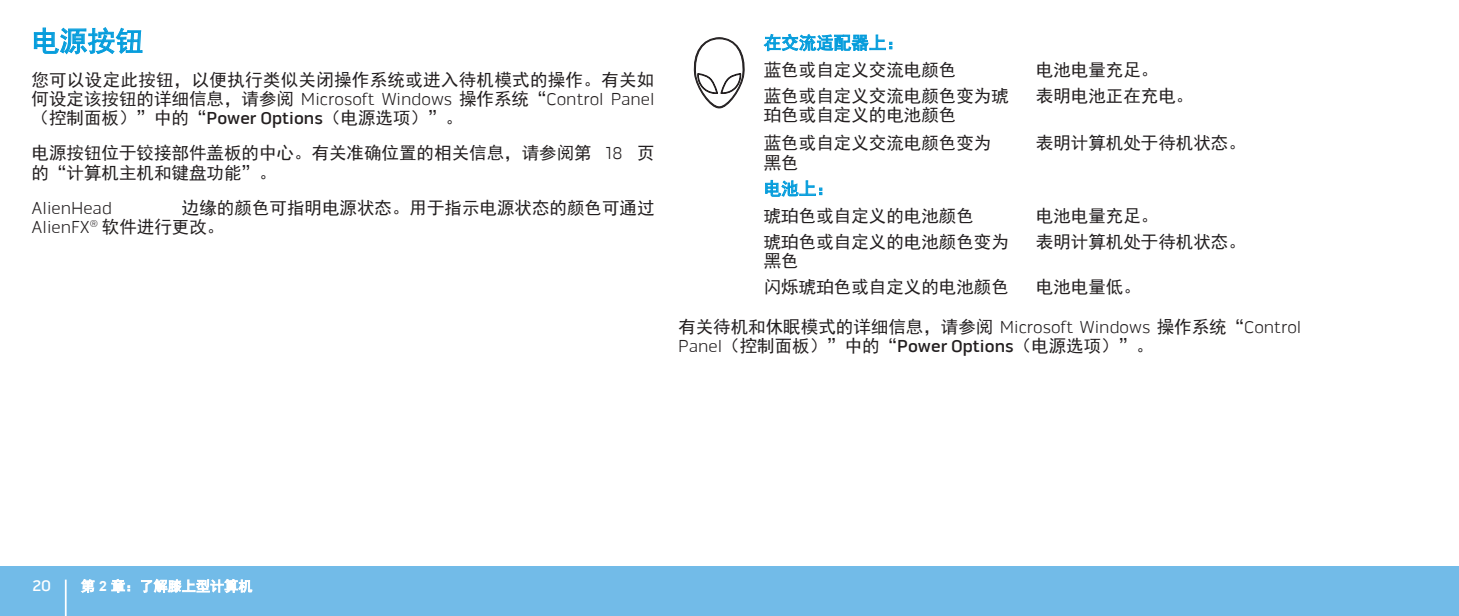
<style>
.page{position:relative;width:1459px;height:616px;background:#fff}
.page>*{position:absolute;margin:0;border:0;box-sizing:border-box;transform-origin:0 0}
.t1{font:28px "Sim Hei";color:#069ddc}
.t2{font:17.5px/19.2px "Sim Hei";color:#231f20}
.t3{font:300 17.5px "Pill Alt 600 mg";color:#231f20}
.t4{font:17.5px "Sim Hei";color:#069ddc}
.t5{font:500 15.75px "Pill Alt 600 mg";color:#fff}
.s1{font-family:"Sim Hei";font-weight:400}
.s2{font-family:"Pill Alt 600 mg";font-weight:500}
.s3{font-family:"Pill Alt 600 mg";font-weight:300}
</style>
<div class="page">
<div style="left:0;top:566px;width:1458px;height:49px;background:#72bbe8"></div>
<hr style="left:1458px;top:566px;width:1px;height:49px;background:#72bbe8">
<hr style="left:65px;top:579px;width:2px;height:36px;background:#fff">
<svg style="left:81px;top:579px;width:13px;height:13px"></svg>
<svg style="left:111px;top:579px;width:19px;height:13px"></svg>
<svg style="left:141px;top:578px;width:111px;height:14px"></svg>
<svg style="left:34px;top:27px;width:108px;height:27px"></svg>
<svg style="left:693px;top:37px;width:52px;height:71px"></svg>
<svg style="left:763px;top:34px;width:129px;height:17px"></svg>
<svg style="left:765px;top:180px;width:57px;height:17px"></svg>
<h1 class="t1" style="left:32px;top:27px;width:113px">电源按钮</h1>
<p class="t2" style="left:32px;top:70px;width:624px">您可以设定此按钮，以便执行类似关闭操作系统或进入待机模式的操作。有关如</p>
<p class="t3" style="left:32px;top:89px;width:624px"><span class="s1">何设定该按钮的详细信息，请参阅</span> Microsoft Windows <span class="s1">操作系统“</span>Control Panel</p>
<p class="t2" style="left:32px;top:101px;width:624px;line-height:35px">（控制面板）”中的“<span class="s2">Power Options</span>（电源选项）”。<br>电源按钮位于铰接部件盖板的中心。有关准确位置的相关信息，请参阅第 <span class="s3">18</span> 页</p>
<p class="t2" style="left:32px;top:163px;width:246px">的“计算机主机和键盘功能”。</p>
<p class="t3" style="left:32px;top:198px;width:82px">AlienHead</p>
<p class="t2" style="left:182px;top:198px;width:474px">边缘的颜色可指明电源状态。用于指示电源状态的颜色可通过</p>
<p class="t3" style="left:32px;top:217px;width:194px">AlienFX<sup>®</sup> <span class="s1">软件进行更改。</span></p>
<p class="t4" style="left:764px;top:34px;width:141px">在交流适配器上：</p>
<p class="t2" style="left:764px;top:60px;width:194px">蓝色或自定义交流电颜色</p>
<p class="t2" style="left:1035px;top:60px;width:124px">电池电量充足。</p>
<p class="t2" style="left:764px;top:86px;width:247px">蓝色或自定义交流电颜色变为琥珀色或自定义的电池颜色</p>
<p class="t2" style="left:1035px;top:86px;width:159px">表明电池正在充电。</p>
<p class="t2" style="left:764px;top:133px;width:229px">蓝色或自定义交流电颜色变为黑色</p>
<p class="t2" style="left:1035px;top:133px;width:211px">表明计算机处于待机状态。</p>
<p class="t4" style="left:764px;top:179px;width:71px">电池上：</p>
<p class="t2" style="left:764px;top:206px;width:212px">琥珀色或自定义的电池颜色</p>
<p class="t2" style="left:1035px;top:206px;width:124px">电池电量充足。</p>
<p class="t2" style="left:764px;top:232px;width:247px">琥珀色或自定义的电池颜色变为黑色</p>
<p class="t2" style="left:1035px;top:232px;width:211px">表明计算机处于待机状态。</p>
<p class="t2" style="left:764px;top:277px;width:247px">闪烁琥珀色或自定义的电池颜色</p>
<p class="t2" style="left:1035px;top:277px;width:106px">电池电量低。</p>
<p class="t2" style="left:678px;top:316px;width:624px">有关待机和休眠模式的详细信息，请参阅 <span class="s3">Microsoft Windows</span> 操作系统“<span class="s3">Control<br>Panel</span>（控制面板）”中的“<span class="s2">Power Options</span>（电源选项）”。</p>
<p class="t5" style="left:32px;top:576px;width:20px">20</p>
</div>
